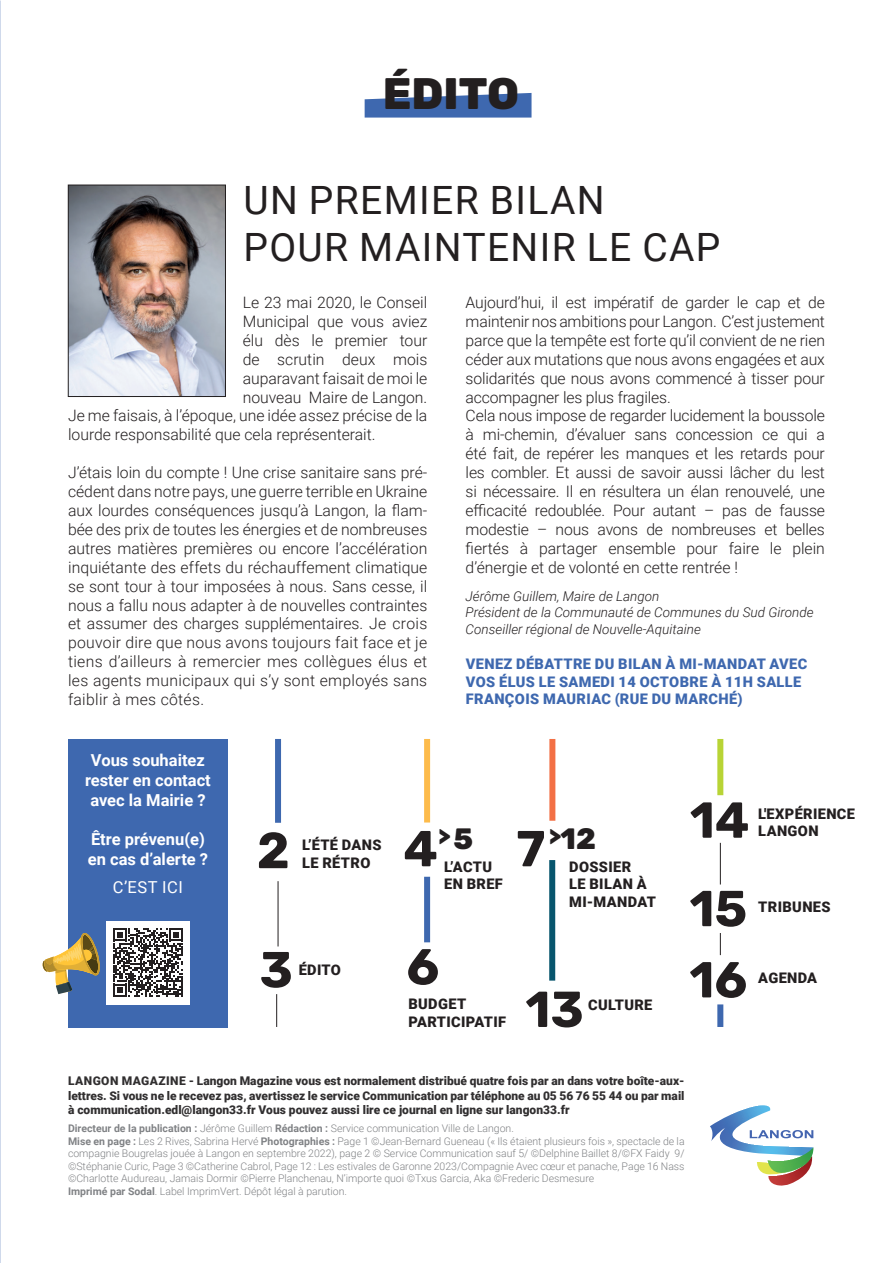
<style>
.page{position:relative;width:893px;height:1263px;background:#fff}
.page>*{position:absolute;margin:0;border:0;box-sizing:border-box;transform-origin:0 0}
.t1{font:700 50.55px "Rubik";color:#231f20}
.t2{font:800 44.1px "Rubik";color:#231f20}
.t3{font:39px "Roboto";letter-spacing:.035em;color:#231f20}
.t4{font:800 29.4px "Rubik";color:#231f20}
.t5{font:900 22.65px "Rubik";color:#231f20}
.t6{font:700 16.5px/19.8px "Roboto";color:#fff;text-align:center}
.t7{font:16.5px "Roboto";letter-spacing:.035em;color:#fff}
.t8{font:300 15.75px/18.9px "Roboto";color:#231f20;text-align:justify}
.t9{font:900 14.55px/17.5px "Roboto";letter-spacing:.025em;color:#231f20}
.t10{font:900 14.55px/17.5px "Roboto";letter-spacing:.025em;color:#3e68af}
.t11{font:italic 300 13.5px "Roboto";color:#231f20}
.t12{font:900 12px/14.4px "Roboto";color:#312f30;text-align:justify}
.t13{font:300 10.5px/12.6px "Roboto";color:#808285;text-align:justify}
.s1{font-weight:700}
</style>
<div class="page">
<svg style="left:710px;top:1105px;width:104px;height:81px"></svg>
<img style="left:70px;top:187px;width:154px;height:208px">
<div style="left:68px;top:185px;width:158px;height:212px;border:1px solid #231f20"></div>
<div style="left:275px;top:739px;width:6px;height:84px;background:#3e68af"></div>
<div style="left:424px;top:739px;width:6px;height:83px;background:#fdbb4b"></div>
<div style="left:549px;top:739px;width:6px;height:82px;background:#f37045"></div>
<div style="left:717px;top:739px;width:6px;height:56px;background:#b8d436"></div>
<div style="left:717px;top:1004px;width:6px;height:23px;background:#3e68af"></div>
<svg style="left:720px;top:933px;width:1px;height:22px"></svg>
<hr style="left:276px;top:994px;width:1px;height:33px;background:#231f20">
<hr style="left:278px;top:881px;width:1px;height:65px;background:#231f20">
<div style="left:549px;top:860px;width:6px;height:121px;background:#07556d"></div>
<div style="left:424px;top:877px;width:6px;height:65px;background:#3e68af"></div>
<hr style="left:720px;top:843px;width:1px;height:41px;background:#231f20">
<svg style="left:365px;top:93px;width:166px;height:25px;background:#597dba"></svg>
<div style="left:68px;top:739px;width:159px;height:288px;background:#3e68af"></div>
<svg style="left:42px;top:933px;width:58px;height:61px"></svg>
<div style="left:106px;top:921px;width:84px;height:83px;background:#fff"></div>
<svg style="left:114px;top:928px;width:68px;height:69px"></svg>
<p class="t2" style="left:383px;top:69px;width:138px">ÉDITO</p>
<p class="t3" style="left:243px;top:173px;width:363px">UN PREMIER BILAN</p>
<p class="t3" style="left:243px;top:220px;width:479px">POUR MAINTENIR LE CAP</p>
<p class="t8" style="left:243px;top:292px;width:186px">Le 23 mai 2020, le Conseil</p>
<p class="t8" style="left:243px;top:311px;width:186px">Municipal que vous aviez</p>
<p class="t8" style="left:243px;top:330px;width:186px">élu dès le premier tour</p>
<p class="t8" style="left:243px;top:349px;width:186px">de scrutin deux mois</p>
<p class="t8" style="left:243px;top:368px;width:186px">auparavant faisait de moi le</p>
<p class="t8" style="left:243px;top:387px;width:186px">nouveau Maire de Langon.</p>
<p class="t8" style="left:68px;top:406px;width:361px">Je me faisais, à l’époque, une idée assez précise de la</p>
<p class="t8" style="left:68px;top:425px;width:309px">lourde responsabilité que cela représenterait.</p>
<p class="t8" style="left:68px;top:463px;width:361px">J’étais loin du compte ! Une crise sanitaire sans pré&shy;cédent dans notre pays, une guerre terrible en Ukraine aux lourdes conséquences jusqu’à Langon, la flam&shy;bée des prix de toutes les énergies et de nombreuses autres matières premières ou encore l’accélération inquiétante des effets du réchauffement climatique se sont tour à tour imposées à nous. Sans cesse, il nous a fallu nous adapter à de nouvelles contraintes et assumer des charges supplémentaires. Je crois pouvoir dire que nous avons toujours fait face et je tiens d’ailleurs à remercier mes collègues élus et les agents municipaux qui s’y sont employés sans faiblir à mes côtés.</p>
<p class="t8" style="left:466px;top:292px;width:361px">Aujourd’hui, il est impératif de garder le cap et de maintenir nos ambitions pour Langon. C’est justement parce que la tempête est forte qu’il convient de ne rien céder aux mutations que nous avons engagées et aux solidarités que nous avons commencé à tisser pour accompagner les plus fragiles.</p>
<p class="t8" style="left:466px;top:406px;width:361px">Cela nous impose de regarder lucidement la boussole à mi-chemin, d’évaluer sans concession ce qui a été fait, de repérer les manques et les retards pour les combler. Et aussi de savoir aussi lâcher du lest si nécessaire. Il en résultera un élan renouvelé, une efficacité redoublée. Pour autant – pas de fausse modestie – nous avons de nombreuses et belles fiertés à partager ensemble pour faire le plein d’énergie et de volonté en cette rentrée !</p>
<p class="t11" style="left:466px;top:587px;width:195px">Jérôme Guillem, Maire de Langon</p>
<p class="t11" style="left:466px;top:603px;width:349px">Président de la Communauté de Communes du Sud Gironde</p>
<p class="t11" style="left:466px;top:619px;width:237px">Conseiller régional de Nouvelle-Aquitaine</p>
<p class="t10" style="left:466px;top:654px;width:343px">VENEZ DÉBATTRE DU BILAN À MI-MANDAT AVEC<br>VOS ÉLUS LE SAMEDI 14 OCTOBRE À 11H SALLE<br>FRANÇOIS MAURIAC (RUE DU MARCHÉ)</p>
<p class="t6" style="left:85px;top:749px;width:127px">Vous souhaitez rester en contact avec la Mairie ?</p>
<p class="t6" style="left:88px;top:829px;width:122px;text-align:left">Être prévenu(e) en cas d’alerte ?</p>
<p class="t7" style="left:113px;top:876px;width:71px">C’EST ICI</p>
<p class="t1" style="left:257px;top:822px;width:34px">2</p>
<p class="t5" style="left:439px;top:824px;width:14px">&gt;</p>
<p class="t5" style="left:549px;top:824px;width:14px">&gt;</p>
<p class="t4" style="left:561px;top:823px;width:37px">12</p>
<p class="t1" style="left:403px;top:820px;width:71px">4 <sup>5</sup></p>
<p class="t1" style="left:516px;top:820px;width:30px">7</p>
<p class="t9" style="left:302px;top:835px;width:81px">L’ÉTÉ DANS</p>
<p class="t9" style="left:302px;top:853px;width:70px">LE RÉTRO</p>
<p class="t9" style="left:444px;top:857px;width:49px">L’ACTU</p>
<p class="t9" style="left:444px;top:875px;width:60px">EN BREF</p>
<p class="t9" style="left:569px;top:857px;width:63px">DOSSIER</p>
<p class="t9" style="left:569px;top:875px;width:88px">LE BILAN À<br>MI-MANDAT</p>
<p class="t1" style="left:260px;top:941px;width:35px">3</p>
<p class="t9" style="left:299px;top:960px;width:44px">ÉDITO</p>
<p class="t1" style="left:406px;top:939px;width:34px">6</p>
<p class="t9" style="left:408px;top:995px;width:59px">BUDGET</p>
<p class="t9" style="left:408px;top:1012px;width:99px">PARTICIPATIF</p>
<p class="t1" style="left:525px;top:981px;width:60px">13</p>
<p class="t9" style="left:588px;top:996px;width:66px">CULTURE</p>
<p class="t1" style="left:690px;top:792px;width:61px">14</p>
<p class="t9" style="left:758px;top:804px;width:98px">L'EXPÉRIENCE<br>LANGON</p>
<p class="t1" style="left:689px;top:880px;width:59px">15</p>
<p class="t1" style="left:689px;top:952px;width:59px">16</p>
<p class="t9" style="left:758px;top:898px;width:74px">TRIBUNES</p>
<p class="t9" style="left:758px;top:969px;width:60px">AGENDA</p>
<p class="t12" style="left:68px;top:1073px;width:618px">LANGON MAGAZINE - Langon Magazine vous est normalement distribué quatre fois par an dans votre boîte-aux&shy;lettres. Si vous ne le recevez pas, avertissez le service Communication par téléphone au 05 56 76 55 44 ou par mail à communication.edl@langon33.fr Vous pouvez aussi lire ce journal en ligne sur langon33.fr</p>
<p class="t13" style="left:68px;top:1121px;width:447px"><span class="s1">Directeur de la publication :</span> Jérôme Guillem <span class="s1">Rédaction :</span> Service communication Ville de Langon.</p>
<p class="t13" style="left:68px;top:1134px;width:618px"><span class="s1">Mise en page :</span> Les 2 Rives, Sabrina Hervé <span class="s1">Photographies :</span> Page 1 ©Jean-Bernard Gueneau (« Ils étaient plusieurs fois », spectacle de la compagnie Bougrelas jouée à Langon en septembre 2022), page 2 © Service Communication sauf 5/ ©Delphine Baillet 8/©FX Faidy 9/ ©Stéphanie Curic, Page 3 ©Catherine Cabrol, Page 12 : Les estivales de Garonne 2023/Compagnie Avec cœur et panache, Page 16 Nass ©Charlotte Audureau, Jamais Dormir ©Pierre Planchenau, N’importe quoi ©Txus Garcia, Aka ©Frederic Desmesure</p>
<p class="t13" style="left:68px;top:1184px;width:280px"><span class="s1">Imprimé par Sodal</span>. Label ImprimVert. Dépôt légal à parution.</p>
</div>
